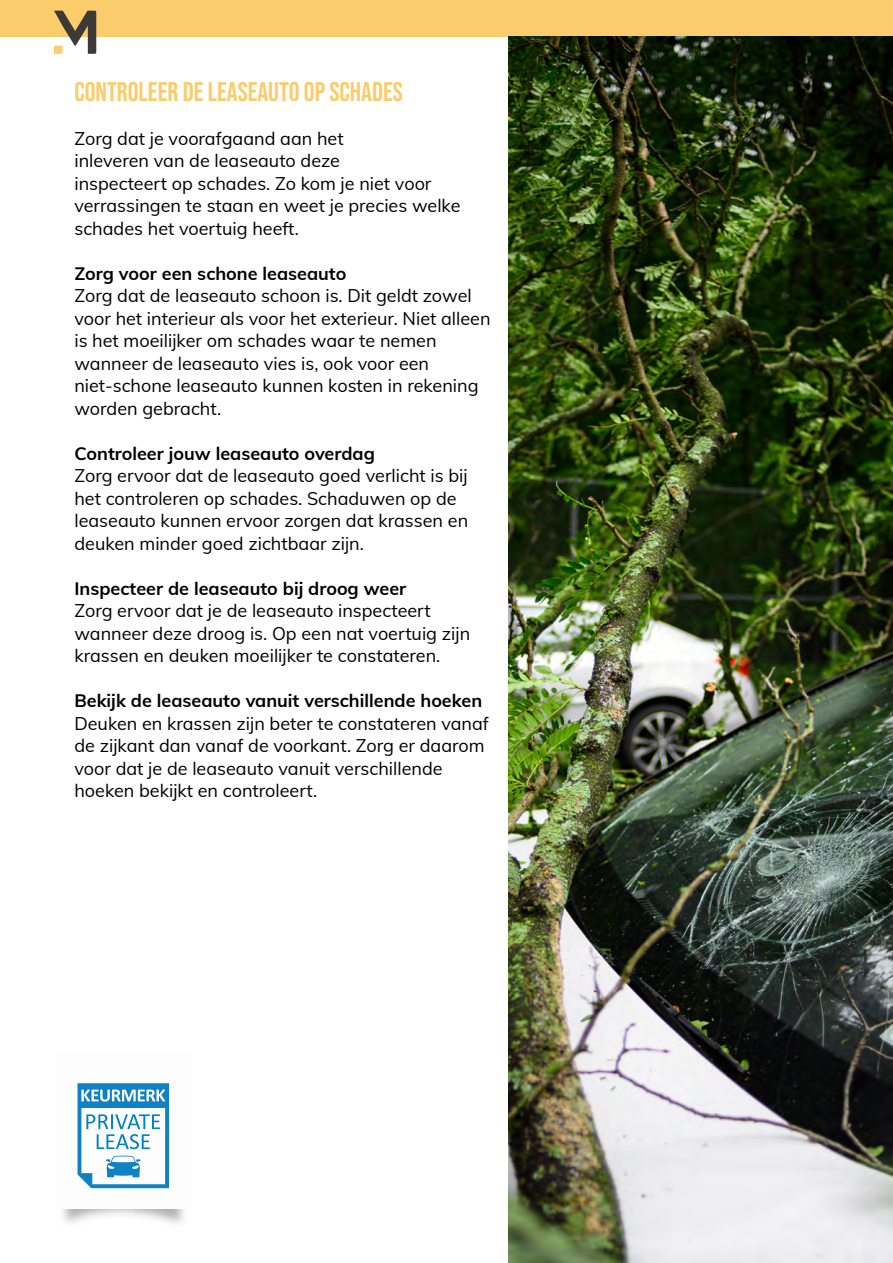
<style>
.page{position:relative;width:893px;height:1263px;background:#fff}
.page>*{position:absolute;margin:0;border:0;box-sizing:border-box;transform-origin:0 0}
.t1{font:27px "Bebas Neue";color:#facc6b}
.t2{font:18px/22.5px "Muli";color:#000}
.t3{font:700 18px "Muli";color:#000}
</style>
<div class="page">
<div style="left:0;top:0;width:893px;height:36px;background:#facc6b"></div>
<img style="left:509px;top:36px;width:384px;height:1227px">
<svg style="left:54px;top:11px;width:42px;height:43px"></svg>
<svg style="left:77px;top:1083px;width:93px;height:106px"></svg>
<h1 class="t1" style="left:74px;top:76px;width:330px">CONTROLEER DE LEASEAUTO OP SCHADES</h1>
<p class="t2" style="left:74px;top:126px;width:388px">Zorg dat je voorafgaand aan het<br>inleveren van de leaseauto deze<br>inspecteert op schades. Zo kom je niet voor verrassingen te staan en weet je precies welke schades het voertuig heeft.</p>
<p class="t3" style="left:74px;top:260px;width:274px">Zorg voor een schone leaseauto</p>
<p class="t2" style="left:74px;top:283px;width:418px">Zorg dat de leaseauto schoon is. Dit geldt zowel voor het interieur als voor het exterieur. Niet alleen is het moeilijker om schades waar te nemen wanneer de leaseauto vies is, ook voor een niet-schone leaseauto kunnen kosten in rekening worden gebracht.</p>
<p class="t3" style="left:74px;top:440px;width:302px">Controleer jouw leaseauto overdag</p>
<p class="t2" style="left:74px;top:463px;width:395px">Zorg ervoor dat de leaseauto goed verlicht is bij het controleren op schades. Schaduwen op de leaseauto kunnen ervoor zorgen dat krassen en deuken minder goed zichtbaar zijn.</p>
<p class="t3" style="left:74px;top:575px;width:333px">Inspecteer de leaseauto bij droog weer</p>
<p class="t2" style="left:74px;top:598px;width:397px">Zorg ervoor dat je de leaseauto inspecteert wanneer deze droog is. Op een nat voertuig zijn krassen en deuken moeilijker te constateren.</p>
<p class="t3" style="left:74px;top:687px;width:409px">Bekijk de leaseauto vanuit verschillende hoeken</p>
<p class="t2" style="left:74px;top:711px;width:416px">Deuken en krassen zijn beter te constateren vanaf de zijkant dan vanaf de voorkant. Zorg er daarom voor dat je de leaseauto vanuit verschillende hoeken bekijkt en controleert.</p>
</div>
